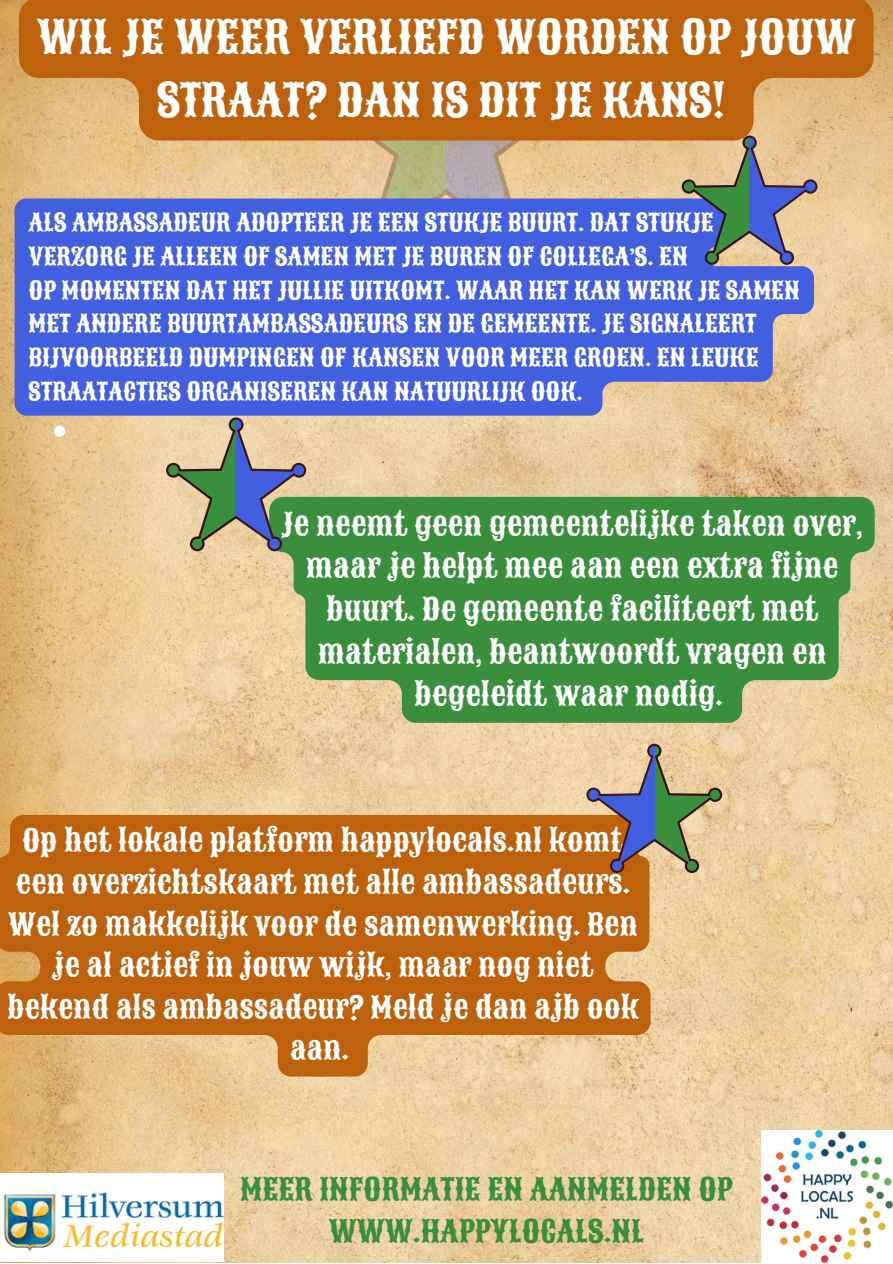
<style>
.page{position:relative;width:893px;height:1264px;background:#fff}
.page>*{position:absolute;margin:0;border:0;box-sizing:border-box;transform-origin:0 0}
.t1{font:45.15px/62.6px "Sancreek";color:#fff;text-align:center}
.t2{font:30.6px/42.8px "Sancreek";color:#fff;text-align:center}
.t3{font:30.45px/41.5px "Sancreek";color:#398f3c;text-align:center}
.t4{font:30px/41.5px "Sancreek";color:#fff;text-align:center}
.t5{font:24.45px/33.9px "Sancreek";color:#fff}
</style>
<div class="page">
<img style="left:0;top:0;width:892px;height:1262px">
<svg style="left:306px;top:140px;width:280px;height:58px;background:#d2b99a"></svg>
<svg style="left:308px;top:140px;width:137px;height:58px;background:#d0be8a"></svg>
<div style="left:15px;top:198px;width:798px;height:217px;background:#415fdf"></div>
<svg style="left:54px;top:425px;width:11px;height:12px"></svg>
<svg style="left:681px;top:140px;width:136px;height:125px;background:#969797"></svg>
<svg style="left:269px;top:497px;width:605px;height:225px;background:#529749"></svg>
<svg style="left:166px;top:417px;width:140px;height:134px;background:#a1a68c"></svg>
<img style="left:0;top:1173px;width:224px;height:88px">
<img style="left:761px;top:1130px;width:131px;height:132px">
<svg style="left:19px;top:0;width:854px;height:140px;background:#c16c1b"></svg>
<svg style="left:0;top:815px;width:650px;height:261px;background:#c37021"></svg>
<svg style="left:586px;top:743px;width:136px;height:130px;background:#ab9b7f"></svg>
<h1 class="t1" style="left:37px;top:7px;width:820px">WIL JE WEER VERLIEFD WORDEN OP JOUW<br>STRAAT? DAN IS DIT JE KANS!</h1>
<p class="t5" style="left:29px;top:206px;width:772px">ALS AMBASSADEUR ADOPTEER JE EEN STUKJE BUURT. DAT STUKJE VERZORG JE ALLEEN OF SAMEN MET JE BUREN OF COLLEGA’S. EN<br>OP MOMENTEN DAT HET JULLIE UITKOMT. WAAR HET KAN WERK JE SAMEN MET ANDERE BUURTAMBASSADEURS EN DE GEMEENTE. JE SIGNALEERT BIJVOORBEELD DUMPINGEN OF KANSEN VOOR MEER GROEN. EN LEUKE STRAATACTIES ORGANISEREN KAN NATUURLIJK OOK.</p>
<p class="t2" style="left:281px;top:503px;width:582px">Je neemt geen gemeentelijke taken over, maar je helpt mee aan een extra fijne buurt. De gemeente faciliteert met materialen, beantwoordt vragen en begeleidt waar nodig.</p>
<p class="t4" style="left:7px;top:820px;width:633px">Op het lokale platform happylocals.nl komt een overzichtskaart met alle ambassadeurs.<br>Wel zo makkelijk voor de samenwerking. Ben je al actief in jouw wijk, maar nog niet bekend als ambassadeur? Meld je dan ajb ook aan.</p>
<p class="t3" style="left:240px;top:1169px;width:494px">MEER INFORMATIE EN AANMELDEN OP<br>WWW.HAPPYLOCALS.NL</p>
</div>
